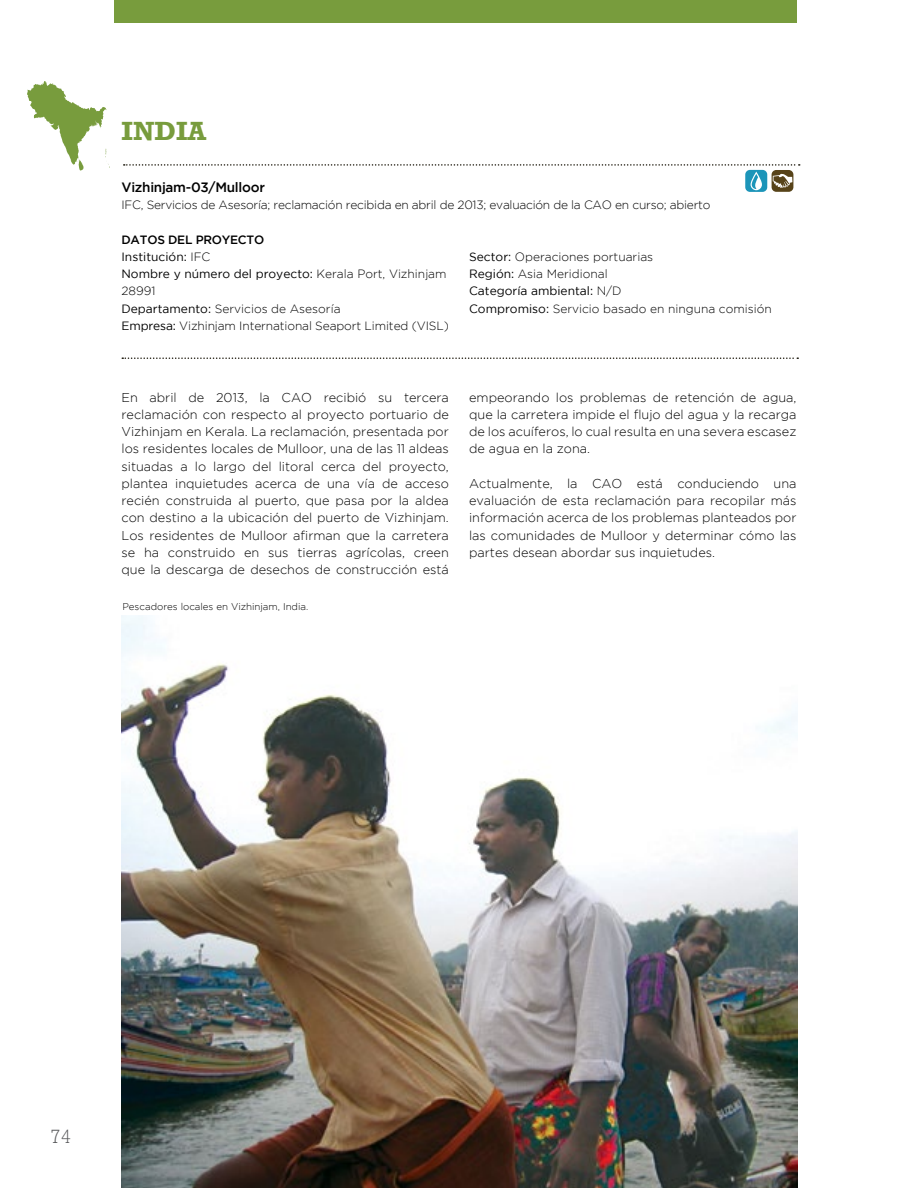
<style>
.page{position:relative;width:918px;height:1188px;background:#fff}
.page>*{position:absolute;margin:0;border:0;box-sizing:border-box;transform-origin:0 0}
.t1{font:700 27px "Rockwell";color:#789c3d}
.t2{font:300 19.5px "Rockwell Std";color:#58595b}
.t3{font:500 13.5px "Gotham";letter-spacing:-.02em;color:#000}
.t4{font:300 12.75px/17.2px "Gotham";color:#000;text-align:justify}
.t5{font:300 12px/17.2px "Gotham";letter-spacing:-.01em;color:#000}
.t6{font:300 9.75px "Gotham";color:#000}
.s1{font-weight:500}
.s2{font-weight:400}
</style>
<div class="page">
<div style="left:114px;top:0;width:682px;height:23px;background:#789c3d"></div>
<svg style="left:27px;top:81px;width:83px;height:90px"></svg>
<div style="left:745px;top:170px;width:22px;height:22px;background:#1c95b9;border-radius:5px"></div>
<svg style="left:751px;top:172px;width:11px;height:18px"></svg>
<div style="left:772px;top:170px;width:21px;height:22px;background:#574319;border-radius:5px"></div>
<svg style="left:773px;top:174px;width:19px;height:14px"></svg>
<svg style="left:124px;top:164px;width:676px;height:2px"></svg>
<svg style="left:122px;top:357px;width:676px;height:2px"></svg>
<img style="left:122px;top:616px;width:675px;height:572px">
<h1 class="t1" style="left:122px;top:115px;width:86px">INDIA</h1>
<p class="t3" style="left:122px;top:179px;width:145px">Vizhinjam-03/Mulloor</p>
<p class="t5" style="left:122px;top:196px;width:591px">IFC, Servicios de Asesoría; reclamación recibida en abril de 2013; evaluación de la CAO en curso; abierto</p>
<p class="t5" style="left:122px;top:231px;width:329px"><span class="s1">DATOS DEL PROYECTO<br></span><span class="s2">Institución:</span> IFC<br><span class="s2">Nombre y número del proyecto:</span> Kerala Port, Vizhinjam<br>28991<br><span class="s2">Departamento:</span> Servicios de Asesoría<br><span class="s2">Empresa:</span> Vizhinjam International Seaport Limited (VISL)</p>
<p class="t5" style="left:469px;top:248px;width:304px"><span class="s2">Sector:</span> Operaciones portuarias<br><span class="s2">Región:</span> Asia Meridional<br><span class="s2">Categoría ambiental:</span> N/D<br><span class="s2">Compromiso:</span> Servicio basado en ninguna comisión</p>
<p class="t4" style="left:122px;top:388px;width:329px">En abril de 2013, la CAO recibió su tercera reclamación con respecto al proyecto portuario de Vizhinjam en Kerala. La reclamación, presentada por los residentes locales de Mulloor, una de las 11 aldeas situadas a lo largo del litoral cerca del proyecto, plantea inquietudes acerca de una vía de acceso recién construida al puerto, que pasa por la aldea con destino a la ubicación del puerto de Vizhinjam.<br>Los residentes de Mulloor afirman que la carretera se ha construido en sus tierras agrícolas, creen que la descarga de desechos de construcción está</p>
<p class="t4" style="left:469px;top:388px;width:329px">empeorando los problemas de retención de agua, que la carretera impide el flujo del agua y la recarga de los acuíferos, lo cual resulta en una severa escasez de agua en la zona.</p>
<p class="t4" style="left:469px;top:475px;width:329px">Actualmente, la CAO está conduciendo una evaluación de esta reclamación para recopilar más información acerca de los problemas planteados por las comunidades de Mulloor y determinar cómo las partes desean abordar sus inquietudes.</p>
<p class="t6" style="left:122px;top:601px;width:187px">Pescadores locales en Vizhinjam, India.</p>
<h2 class="t2" style="left:50px;top:1125px;width:22px">74</h2>
</div>
